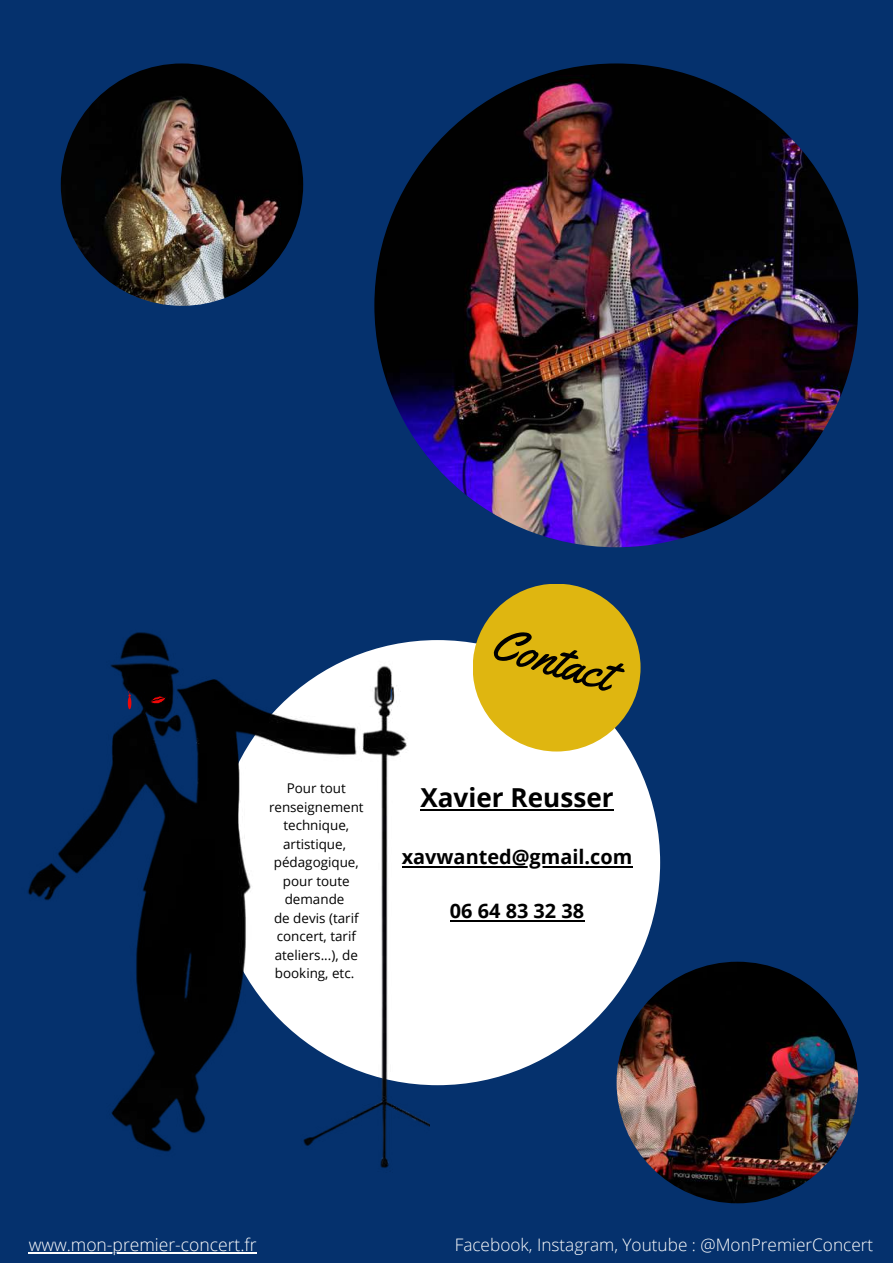
<style>
.page{position:relative;width:893px;height:1264px;background:#fff}
.page>*{position:absolute;margin:0;border:0;box-sizing:border-box;transform-origin:0 0}
.t1{font:48.75px "Yellowtail";color:#000}
.t2{font:700 26.1px "Open Sans";color:#000}
.t3{font:700 19.95px "Open Sans";color:#000}
.t4{font:300 17.55px "Open Sans";color:#fefefe}
.t5{font:300 17.25px "Open Sans";color:#fefefe}
.t6{font:13.35px/18.5px "Open Sans";color:#000;text-align:center}
</style>
<div class="page">
<div style="left:0;top:0;width:892px;height:1262px;background:#05316d"></div>
<div style="left:215px;top:640px;width:445px;height:445px;background:#fff;border-radius:50%"></div>
<hr style="left:420px;top:808px;width:193px;height:2px;background:#000">
<hr style="left:401px;top:865px;width:231px;height:2px;background:#000">
<hr style="left:450px;top:919px;width:134px;height:2px;background:#000">
<div style="left:472px;top:583px;width:168px;height:168px;background:#dfb610;border-radius:50%"></div>
<img style="left:28px;top:632px;width:402px;height:536px">
<svg style="left:128px;top:690px;width:3px;height:19px"></svg>
<svg style="left:148px;top:694px;width:19px;height:12px"></svg>
<svg style="left:390px;top:688px;width:2px;height:13px"></svg>
<img style="left:616px;top:961px;width:242px;height:242px;border-radius:50%">
<img style="left:61px;top:63px;width:242px;height:243px;border-radius:50%">
<img style="left:374px;top:63px;width:484px;height:484px;border-radius:50%">
<hr style="left:29px;top:1252px;width:228px;height:2px;background:#fefefe">
<p class="t6" style="left:269px;top:779px;width:96px">Pour tout renseignement technique, artistique, pédagogique, pour toute demande<br>de devis (tarif concert, tarif ateliers...), de booking, etc.</p>
<h1 class="t1" style="left:501px;top:611px;width:124px;rotate:16deg">Contact</h1>
<h2 class="t2" style="left:420px;top:779px;width:195px">Xavier Reusser</h2>
<h3 class="t3" style="left:401px;top:842px;width:232px">xavwanted@gmail.com</h3>
<h3 class="t3" style="left:450px;top:896px;width:136px">06 64 83 32 38</h3>
<h3 class="t4" style="left:29px;top:1232px;width:229px">www.mon-premier-concert.fr</h3>
<p class="t5" style="left:454px;top:1232px;width:420px">Facebook, Instagram, Youtube : @MonPremierConcert</p>
</div>
